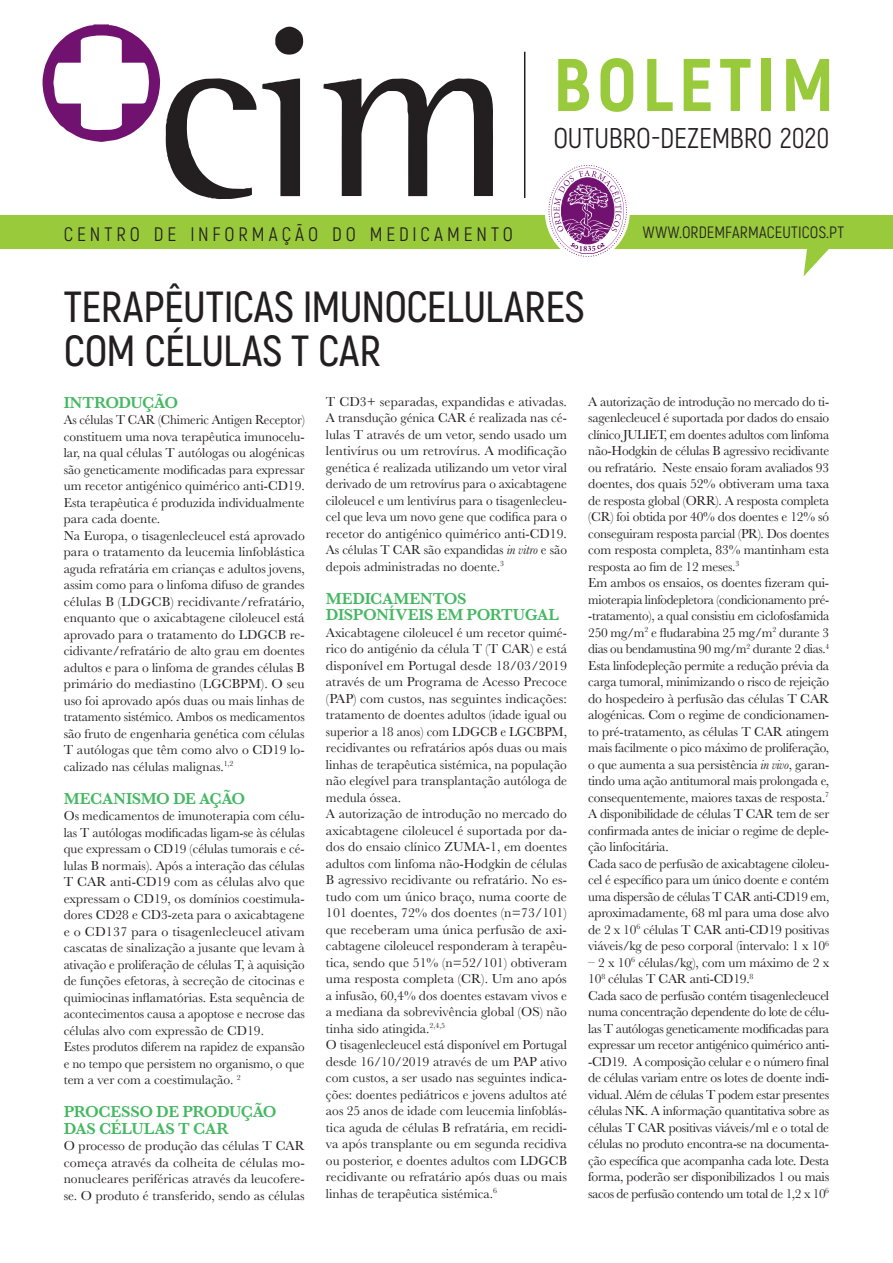
<style>
.page{position:relative;width:893px;height:1263px;background:#fff}
.page>*{position:absolute;margin:0;border:0;box-sizing:border-box;transform-origin:0 0}
.t1{font:800 74.25px "Akrobat";letter-spacing:.075em;color:#99ca3b}
.Titulo{font:600 43.5px/43.5px "Akrobat";letter-spacing:-.01em;color:#231f20}
.t2{font:28.5px "Akrobat";letter-spacing:-.005em;color:#231f20}
.t3{font:19.5px "Akrobat";letter-spacing:.2em;color:#231f20}
.subtitulo{font:600 16.5px/16.5px "Baskerville";letter-spacing:-.02em;color:#44b861}
.t4{font:16.5px "Akrobat";letter-spacing:.01em;color:#231f20}
.texto{font:13.5px/16.5px "Baskerville";letter-spacing:-.005em;color:#231f20;text-align:justify}
.texto-2{font:13.5px/16.5px "Baskerville";letter-spacing:-.005em;color:#231f20;text-align:justify;scale:.96 1}
.s1{font-style:italic}
</style>
<div class="page">
<div style="left:0;top:216px;width:893px;height:33px;background:#99ca3b"></div>
<svg style="left:42px;top:24px;width:118px;height:118px"></svg>
<svg style="left:324px;top:78px;width:169px;height:118px"></svg>
<svg style="left:166px;top:78px;width:134px;height:121px"></svg>
<svg style="left:275px;top:26px;width:29px;height:29px"></svg>
<hr style="left:524px;top:52px;width:1px;height:146px;background:#231f20">
<div style="left:545px;top:162px;width:85px;height:98px;background:#fff;border-radius:50%"></div>
<svg style="left:548px;top:165px;width:79px;height:92px"></svg>
<svg style="left:804px;top:249px;width:25px;height:27px"></svg>
<p class="t1" style="left:553px;top:38px;width:282px">BOLETIM</p>
<p class="t2" style="left:553px;top:121px;width:277px">OUTUBRO-DEZEMBRO 2020</p>
<p class="t3" style="left:64px;top:222px;width:451px">CENTRO DE INFORMAÇÃO DO MEDICAMENTO</p>
<p class="t4" style="left:643px;top:222px;width:203px">WWW.ORDEMFARMACEUTICOS.PT</p>
<p class="Titulo" style="left:64px;top:285px;width:523px">TERAPÊUTICAS IMUNOCELULARES<br>COM CÉLULAS T CAR</p>
<p class="subtitulo" style="left:64px;top:394px;width:116px">INTRODUÇÃO</p>
<p class="texto-2" style="left:64px;top:412px;width:253px">As células T CAR (Chimeric Antigen Receptor) constituem uma nova terapêutica imunocelu&shy;lar, na qual células T autólogas ou alogénicas são geneticamente modificadas para expressar um recetor antigénico quimérico anti-CD19.<br>Esta terapêutica é produzida individualmente para cada doente.</p>
<p class="texto" style="left:64px;top:527px;width:243px">Na Europa, o tisagenlecleucel está aprovado para o tratamento da leucemia linfoblástica aguda refratária em crianças e adultos jovens, assim como para o linfoma difuso de grandes células B (LDGCB) recidivante/refratário, enquanto que o axicabtagene ciloleucel está aprovado para o tratamento do LDGCB re&shy;cidivante/refratário de alto grau em doentes adultos e para o linfoma de grandes células B primário do mediastino (LGCBPM). O seu uso foi aprovado após duas ou mais linhas de tratamento sistémico. Ambos os medicamentos são fruto de engenharia genética com células T autólogas que têm como alvo o CD19 lo&shy;calizado nas células malignas.<sup>1,2</sup></p>
<p class="subtitulo" style="left:64px;top:790px;width:183px">MECANISMO DE AÇÃO</p>
<p class="texto" style="left:64px;top:808px;width:243px">Os medicamentos de imunoterapia com célu&shy;las T autólogas modificadas ligam-se às células que expressam o CD19 (células tumorais e cé&shy;lulas B normais). Após a interação das células T CAR anti-CD19 com as células alvo que expressam o CD19, os domínios coestimula&shy;dores CD28 e CD3-zeta para o axicabtagene e o CD137 para o tisagenlecleucel ativam cascatas de sinalização a jusante que levam à ativação e proliferação de células T, à aquisição de funções efetoras, à secreção de citocinas e quimiocinas inflamatórias. Esta sequência de acontecimentos causa a apoptose e necrose das células alvo com expressão de CD19.</p>
<p class="texto" style="left:64px;top:1039px;width:242px">Estes produtos diferem na rapidez de expansão e no tempo que persistem no organismo, o que tem a ver com a coestimulação. <sup>2</sup></p>
<p class="subtitulo" style="left:64px;top:1103px;width:214px">PROCESSO DE PRODUÇÃO<br>DAS CÉLULAS T CAR</p>
<p class="texto" style="left:64px;top:1138px;width:243px">O processo de produção das células T CAR começa através da colheita de células mo&shy;nonucleares periféricas através da leucofere&shy;se. O produto é transferido, sendo as células</p>
<p class="texto" style="left:326px;top:393px;width:242px">T CD3+ separadas, expandidas e ativadas.</p>
<p class="texto" style="left:326px;top:410px;width:243px">A transdução génica CAR é realizada nas cé&shy;lulas T através de um vetor, sendo usado um lentivírus ou um retrovírus. A modificação genética é realizada utilizando um vetor viral derivado de um retrovírus para o axicabtagene ciloleucel e um lentivírus para o tisagenlecleu&shy;cel que leva um novo gene que codifica para o recetor do antigénico quimérico anti-CD19.<br>As células T CAR são expandidas <span class="s1">in vitro</span> e são depois administradas no doente.<sup>3</sup></p>
<p class="subtitulo" style="left:326px;top:590px;width:235px">MEDICAMENTOS<br>DISPONÍVEIS EM PORTUGAL</p>
<p class="texto" style="left:326px;top:624px;width:243px">Axicabtagene ciloleucel é um recetor quimé&shy;rico do antigénio da célula T (T CAR) e está disponível em Portugal desde 18/03/2019 através de um Programa de Acesso Precoce (PAP) com custos, nas seguintes indicações: tratamento de doentes adultos (idade igual ou superior a 18 anos) com LDGCB e LGCBPM, recidivantes ou refratários após duas ou mais linhas de terapêutica sistémica, na população não elegível para transplantação autóloga de medula óssea.</p>
<p class="texto" style="left:326px;top:806px;width:243px">A autorização de introdução no mercado do axicabtagene ciloleucel é suportada por da&shy;dos do ensaio clínico ZUMA-1, em doentes adultos com linfoma não-Hodgkin de células B agressivo recidivante ou refratário. No es&shy;tudo com um único braço, numa coorte de 101 doentes, 72% dos doentes (n=73/101) que receberam uma única perfusão de axi&shy;cabtagene ciloleucel responderam à terapêu&shy;tica, sendo que 51% (n=52/101) obtiveram uma resposta completa (CR). Um ano após a infusão, 60,4% dos doentes estavam vivos e a mediana da sobrevivência global (OS) não tinha sido atingida.<sup>2,4,5</sup></p>
<p class="texto" style="left:326px;top:1037px;width:243px">O tisagenlecleucel está disponível em Portugal desde 16/10/2019 através de um PAP ativo com custos, a ser usado nas seguintes indica&shy;ções: doentes pediátricos e jovens adultos até aos 25 anos de idade com leucemia linfoblás&shy;tica aguda de células B refratária, em recidi&shy;va após transplante ou em segunda recidiva ou posterior, e doentes adultos com LDGCB recidivante ou refratário após duas ou mais linhas de terapêutica sistémica.<sup>6</sup></p>
<p class="texto" style="left:588px;top:393px;width:243px">A autorização de introdução no mercado do ti&shy;sagenlecleucel é suportada por dados do ensaio clínico JULIET, em doentes adultos com linfoma não-Hodgkin de células B agressivo recidivante ou refratário. Neste ensaio foram avaliados 93 doentes, dos quais 52% obtiveram uma taxa de resposta global (ORR). A resposta completa (CR) foi obtida por 40% dos doentes e 12% só conseguiram resposta parcial (PR). Dos doentes com resposta completa, 83% mantinham esta resposta ao fim de 12 meses.<sup>3</sup></p>
<p class="texto" style="left:588px;top:575px;width:243px">Em ambos os ensaios, os doentes fizeram qui&shy;mioterapia linfodepletora (condicionamento pré--tratamento), a qual consistiu em ciclofosfamida 250 mg/m<sup>2</sup> e fludarabina 25 mg/m<sup>2</sup> durante 3 dias ou bendamustina 90 mg/m<sup>2</sup> durante 2 dias.<sup>4<br></sup>Esta linfodepleção permite a redução prévia da carga tumoral, minimizando o risco de rejeição do hospedeiro à perfusão das células T CAR alogénicas. Com o regime de condicionamen&shy;to pré-tratamento, as células T CAR atingem mais facilmente o pico máximo de proliferação, o que aumenta a sua persistência <span class="s1">in vivo</span>, garan&shy;tindo uma ação antitumoral mais prolongada e, consequentemente, maiores taxas de resposta.<sup>7</sup></p>
<p class="texto" style="left:588px;top:806px;width:242px">A disponibilidade de células T CAR tem de ser confirmada antes de iniciar o regime de deple&shy;ção linfocitária.</p>
<p class="texto" style="left:588px;top:855px;width:243px">Cada saco de perfusão de axicabtagene ciloleu&shy;cel é específico para um único doente e contém uma dispersão de células T CAR anti-CD19 em, aproximadamente, 68 ml para uma dose alvo de 2 x 10<sup>6</sup> células T CAR anti-CD19 positivas viáveis/kg de peso corporal (intervalo: 1 x 10<sup>6</sup></p>
<p class="texto" style="left:588px;top:954px;width:243px">– 2 x 10<sup>6</sup> células/kg), com um máximo de 2 x<br>10<sup>8</sup> células T CAR anti-CD19.<sup>8</sup></p>
<p class="texto" style="left:588px;top:987px;width:243px">Cada saco de perfusão contém tisagenlecleucel numa concentração dependente do lote de célu&shy;las T autólogas geneticamente modificadas para expressar um recetor antigénico quimérico anti--CD19. A composição celular e o número final de células variam entre os lotes de doente indi&shy;vidual. Além de células T podem estar presentes células NK. A informação quantitativa sobre as células T CAR positivas viáveis/ml e o total de células no produto encontra-se na documenta&shy;ção específica que acompanha cada lote. Desta forma, poderão ser disponibilizados 1 ou mais sacos de perfusão contendo um total de 1,2 x 10<sup>6</sup></p>
</div>
